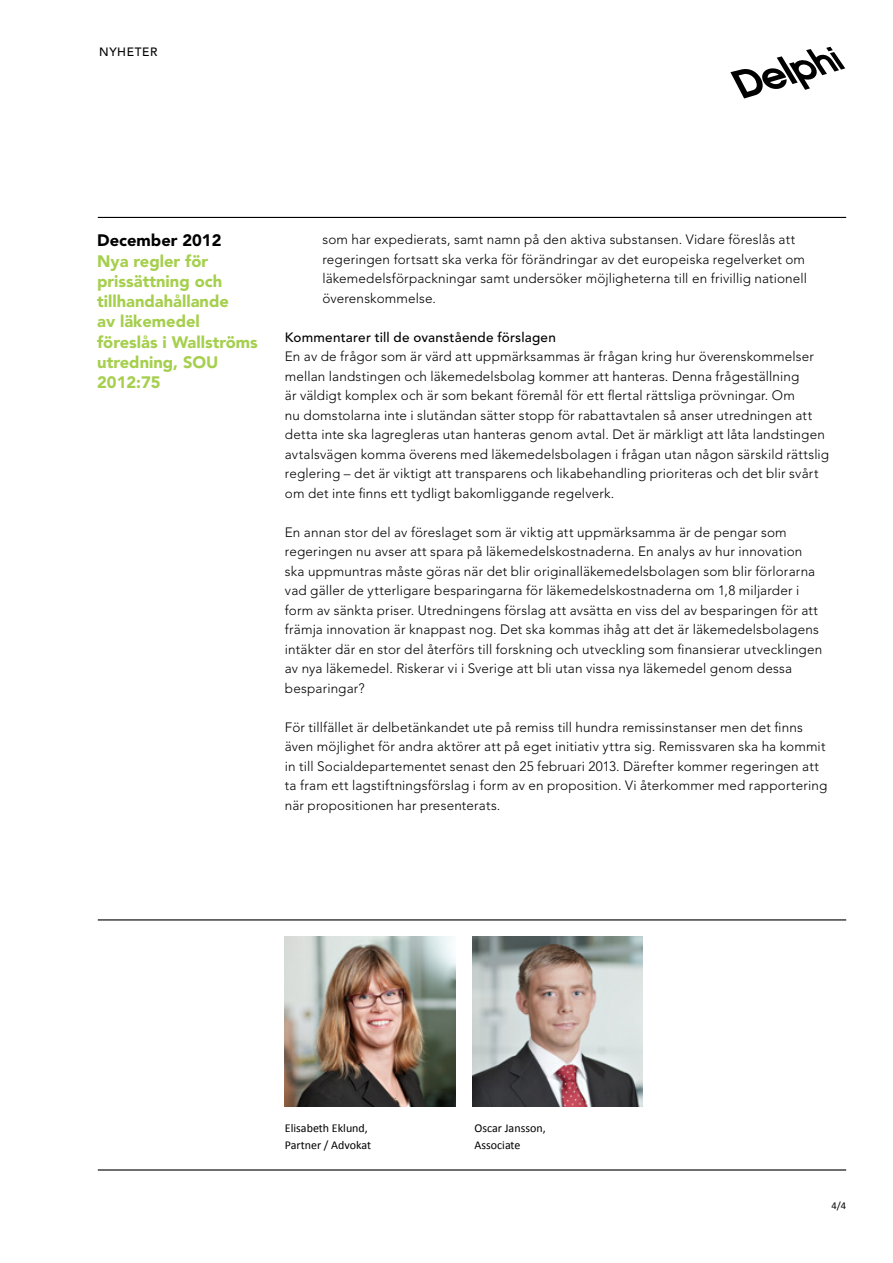
<style>
.page{position:relative;width:893px;height:1263px;background:#fff}
.page>*{position:absolute;margin:0;border:0;box-sizing:border-box;transform-origin:0 0}
.t1{font:900 16.5px/20.2px "Avenir LT Std";color:#a5cf4d}
.t2{font:900 16.5px "Avenir LT Std";color:#000}
.t3{font:300 13.5px/19.5px "Avenir LT Std";letter-spacing:.01em;color:#000}
.t4{font:500 13.5px "Avenir LT Std";letter-spacing:.015em;color:#000}
.t5{font:12px/16.5px "Calibri";color:#000}
.t6{font:500 12px "Avenir LT Std";letter-spacing:.05em;color:#000}
.t7{font:10.5px "Calibri";color:#000}
</style>
<div class="page">
<svg style="left:730px;top:47px;width:115px;height:51px"></svg>
<hr style="left:98px;top:1169px;width:748px;height:1px;background:#000">
<hr style="left:98px;top:217px;width:748px;height:1px;background:#000">
<hr style="left:98px;top:919px;width:748px;height:1px;background:#000">
<img style="left:285px;top:936px;width:170px;height:170px">
<img style="left:472px;top:936px;width:170px;height:170px">
<p class="t6" style="left:99px;top:45px;width:60px">NYHETER</p>
<p class="t2" style="left:97px;top:231px;width:126px">December 2012</p>
<p class="t1" style="left:97px;top:251px;width:162px">Nya regler för prissättning och tillhandahållande<br>av läkemedel föreslås i Wallströms utredning, SOU<br>2012:75</p>
<p class="t3" style="left:322px;top:230px;width:486px">som har expedierats, samt namn på den aktiva substansen. Vidare föreslås att regeringen fortsatt ska verka för förändringar av det europeiska regelverket om läkemedelsförpackningar samt undersöker möjligheterna till en frivillig nationell överenskommelse.</p>
<p class="t4" style="left:285px;top:329px;width:272px">Kommentarer till de ovanstående förslagen</p>
<p class="t3" style="left:285px;top:347px;width:546px">En av de frågor som är värd att uppmärksammas är frågan kring hur överenskommelser mellan landstingen och läkemedelsbolag kommer att hanteras. Denna frågeställning<br>är väldigt komplex och är som bekant föremål för ett flertal rättsliga prövningar. Om<br>nu domstolarna inte i slutändan sätter stopp för rabattavtalen så anser utredningen att detta inte ska lagregleras utan hanteras genom avtal. Det är märkligt att låta landstingen avtalsvägen komma överens med läkemedelsbolagen i frågan utan någon särskild rättslig reglering – det är viktigt att transparens och likabehandling prioriteras och det blir svårt om det inte finns ett tydligt bakomliggande regelverk.</p>
<p class="t3" style="left:285px;top:522px;width:539px">En annan stor del av föreslaget som är viktig att uppmärksamma är de pengar som regeringen nu avser att spara på läkemedelskostnaderna. En analys av hur innovation ska uppmuntras måste göras när det blir originalläkemedelsbolagen som blir förlorarna vad gäller de ytterligare besparingarna för läkemedelskostnaderna om 1,8 miljarder i form av sänkta priser. Utredningens förslag att avsätta en viss del av besparingen för att främja innovation är knappast nog. Det ska kommas ihåg att det är läkemedelsbolagens intäkter där en stor del återförs till forskning och utveckling som finansierar utvecklingen av nya läkemedel. Riskerar vi i Sverige att bli utan vissa nya läkemedel genom dessa besparingar?</p>
<p class="t3" style="left:285px;top:717px;width:544px">För tillfället är delbetänkandet ute på remiss till hundra remissinstanser men det finns även möjlighet för andra aktörer att på eget initiativ yttra sig. Remissvaren ska ha kommit in till Socialdepartementet senast den 25 februari 2013. Därefter kommer regeringen att ta fram ett lagstiftningsförslag i form av en proposition. Vi återkommer med rapportering när propositionen har presenterats.</p>
<p class="t5" style="left:285px;top:1120px;width:88px">Elisabeth Eklund,<br>Partner / Advokat</p>
<p class="t5" style="left:474px;top:1120px;width:73px">Oscar Jansson,<br>Associate</p>
<p class="t7" style="left:831px;top:1199px;width:16px">4/4</p>
</div>
